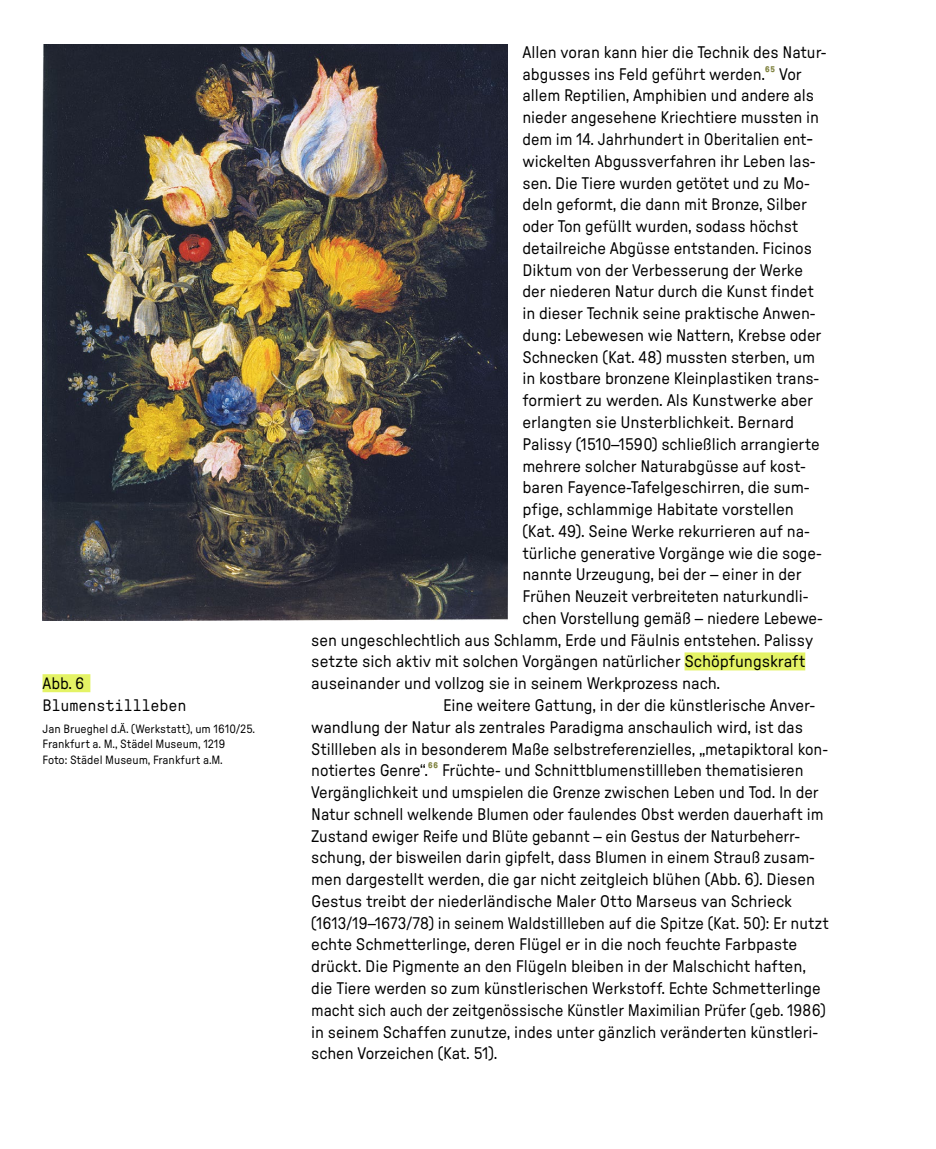
<style>
.page{position:relative;width:936px;height:1149px;background:#fff}
.page>*{position:absolute;margin:0;border:0;box-sizing:border-box;transform-origin:0 0}
.t1{font:16.8px "GT Pressura Text";letter-spacing:-.005em;color:#000}
.t2{font:16.5px "GT Pressura Mono Text";letter-spacing:-.005em;color:#000}
.t3{font:16.5px "GT Pressura Text";color:#000}
.t4{font:12px/15.8px "GT Pressura Text";color:#000}
.s1{font-family:"GT Pressura";font-weight:500;color:#7e813d}
.s2{font-size:19.8px}
</style>
<div class="page">
<div style="left:684px;top:652px;width:121px;height:18px;background:#e4f365"></div>
<img style="left:43px;top:45px;width:464px;height:575px">
<div style="left:43px;top:674px;width:47px;height:18px;background:#e4f365"></div>
<p class="t3" style="left:43px;top:673px;width:43px">Abb. 6</p>
<p class="t2" style="left:43px;top:694px;width:145px">Blumenstillleben</p>
<p class="t4" style="left:43px;top:720px;width:214px">Jan Brueghel d.Ä. (Werkstatt), um 1610/25.<br>Frankfurt a. M., Städel Museum, 1219<br>Foto: Städel Museum, Frankfurt a.M.</p>
<p class="t1" style="left:522px;top:42px;width:306px">Allen voran kann hier die Technik des Natur-</p>
<p class="t1" style="left:522px;top:64px;width:281px">abgusses ins Feld geführt werden.<span class="s1">65</span> Vor</p>
<p class="t1" style="left:522px;top:86px;width:293px">allem Reptilien, Amphibien und andere als</p>
<p class="t1" style="left:522px;top:108px;width:298px">nieder angesehene Kriechtiere mussten in</p>
<p class="t1" style="left:522px;top:129px;width:291px">dem im 14. Jahrhundert in Oberitalien ent<span class="s2">-</span></p>
<p class="t1" style="left:522px;top:151px;width:295px">wickelten Abgussverfahren ihr Leben las-</p>
<p class="t1" style="left:522px;top:173px;width:289px">sen. Die Tiere wurden getötet und zu Mo-</p>
<p class="t1" style="left:522px;top:195px;width:286px">deln geformt, die dann mit Bronze, Silber</p>
<p class="t1" style="left:522px;top:216px;width:277px">oder Ton gefüllt wurden, sodass höchst</p>
<p class="t1" style="left:522px;top:238px;width:291px">detailreiche Abgüsse entstanden. Ficinos</p>
<p class="t1" style="left:522px;top:260px;width:282px">Diktum von der Verbesserung der Werke</p>
<p class="t1" style="left:522px;top:282px;width:293px">der niederen Natur durch die Kunst findet</p>
<p class="t1" style="left:522px;top:303px;width:295px">in dieser Technik seine praktische Anwen-</p>
<p class="t1" style="left:522px;top:325px;width:300px">dung: Lebewesen wie Nattern, Krebse oder</p>
<p class="t1" style="left:522px;top:347px;width:294px">Schnecken (Kat. 48) mussten sterben, um</p>
<p class="t1" style="left:522px;top:369px;width:298px">in kostbare bronzene Kleinplastiken trans-</p>
<p class="t1" style="left:522px;top:390px;width:292px">formiert zu werden. Als Kunstwerke aber</p>
<p class="t1" style="left:522px;top:412px;width:273px">erlangten sie Unsterblichkeit. Bernard</p>
<p class="t1" style="left:522px;top:434px;width:299px">Palissy (1510–1590) schließlich arrangierte</p>
<p class="t1" style="left:522px;top:456px;width:283px">mehrere solcher Naturabgüsse auf kost-</p>
<p class="t1" style="left:522px;top:477px;width:287px">baren Fayence-Tafelgeschirren, die sum-</p>
<p class="t1" style="left:522px;top:499px;width:273px">pfige, schlammige Habitate vorstellen</p>
<p class="t1" style="left:522px;top:521px;width:289px">(Kat. 49). Seine Werke rekurrieren auf na-</p>
<p class="t1" style="left:522px;top:543px;width:301px">türliche generative Vorgänge wie die soge-</p>
<p class="t1" style="left:522px;top:564px;width:281px">nannte Urzeugung, bei der – einer in der</p>
<p class="t1" style="left:522px;top:586px;width:287px">Frühen Neuzeit verbreiteten naturkundli-</p>
<p class="t1" style="left:522px;top:608px;width:302px">chen Vorstellung gemäß – niedere Lebewe-</p>
<p class="t1" style="left:311px;top:630px;width:503px">sen ungeschlechtlich aus Schlamm, Erde und Fäulnis entstehen. Palissy</p>
<p class="t1" style="left:311px;top:651px;width:495px">setzte sich aktiv mit solchen Vorgängen natürlicher Schöpfungskraft</p>
<p class="t1" style="left:311px;top:673px;width:410px">auseinander und vollzog sie in seinem Werkprozess nach.</p>
<p class="t1" style="left:443px;top:695px;width:374px">Eine weitere Gattung, in der die künstlerische Anver-</p>
<p class="t1" style="left:311px;top:717px;width:493px">wandlung der Natur als zentrales Paradigma anschaulich wird, ist das</p>
<p class="t1" style="left:311px;top:738px;width:518px">Stillleben als in besonderem Maße selbstreferenzielles, „metapiktoral kon-</p>
<p class="t1" style="left:311px;top:760px;width:493px">notiertes Genre“.<span class="s1">66</span> Früchte- und Schnittblumenstillleben thematisieren</p>
<p class="t1" style="left:311px;top:782px;width:509px">Vergänglichkeit und umspielen die Grenze zwischen Leben und Tod. In der</p>
<p class="t1" style="left:311px;top:804px;width:513px">Natur schnell welkende Blumen oder faulendes Obst werden dauerhaft im</p>
<p class="t1" style="left:311px;top:825px;width:490px">Zustand ewiger Reife und Blüte gebannt – ein Gestus der Naturbeherr-</p>
<p class="t1" style="left:311px;top:847px;width:505px">schung, der bisweilen darin gipfelt, dass Blumen in einem Strauß zusam-</p>
<p class="t1" style="left:311px;top:869px;width:505px">men dargestellt werden, die gar nicht zeitgleich blühen (Abb. 6). Diesen</p>
<p class="t1" style="left:311px;top:891px;width:482px">Gestus treibt der niederländische Maler Otto Marseus van Schrieck</p>
<p class="t1" style="left:311px;top:912px;width:519px">(1613/19–1673/78) in seinem Waldstillleben auf die Spitze (Kat. 50): Er nutzt</p>
<p class="t1" style="left:311px;top:934px;width:487px">echte Schmetterlinge, deren Flügel er in die noch feuchte Farbpaste</p>
<p class="t1" style="left:311px;top:956px;width:496px">drückt. Die Pigmente an den Flügeln bleiben in der Malschicht haften,</p>
<p class="t1" style="left:311px;top:978px;width:511px">die Tiere werden so zum künstlerischen Werkstoff. Echte Schmetterlinge</p>
<p class="t1" style="left:311px;top:999px;width:516px">macht sich auch der zeitgenössische Künstler Maximilian Prüfer (geb. 1986)</p>
<p class="t1" style="left:311px;top:1021px;width:508px">in seinem Schaffen zunutze, indes unter gänzlich veränderten künstleri-</p>
<p class="t1" style="left:311px;top:1043px;width:188px">schen Vorzeichen (Kat. 51).</p>
</div>
